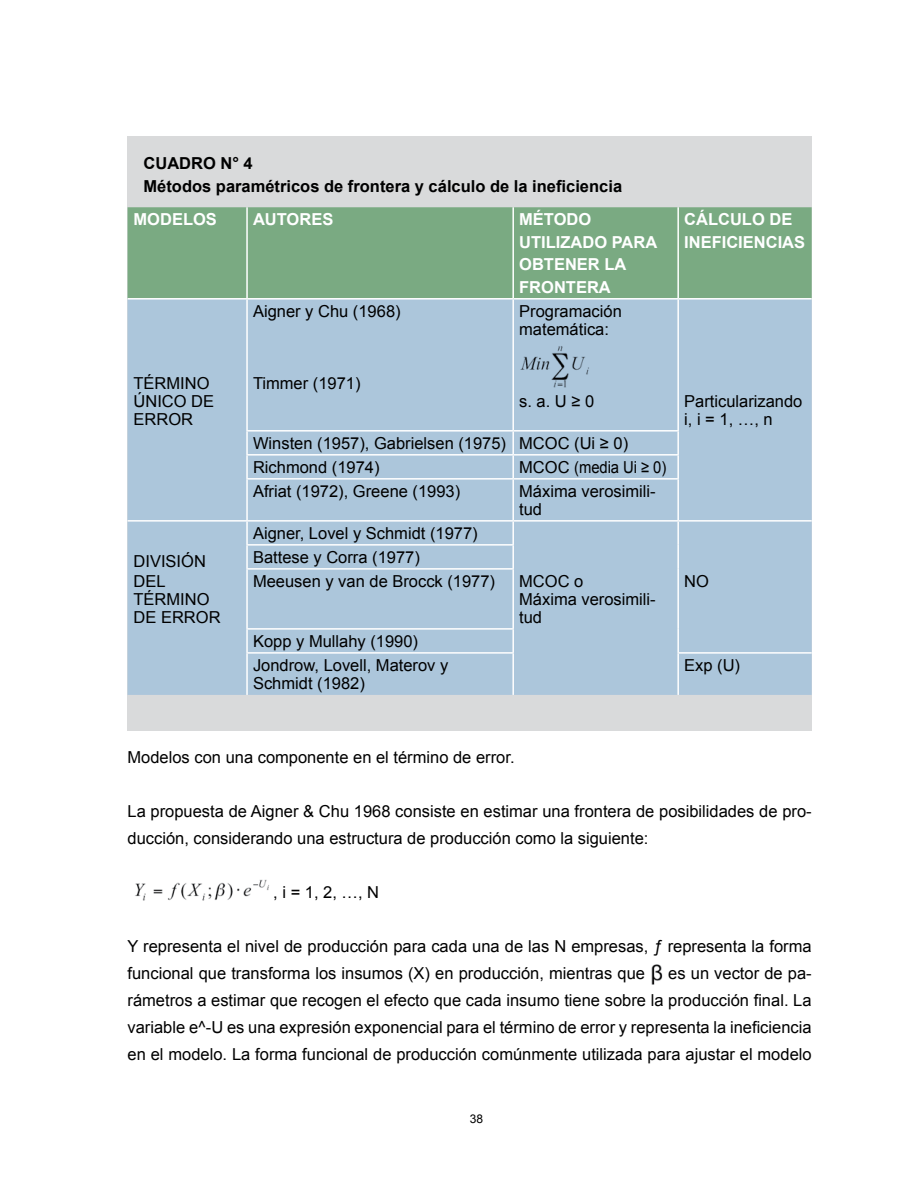
<style>
.page{position:relative;width:918px;height:1188px;background:#fff}
.page>*{position:absolute;margin:0;border:0;box-sizing:border-box;transform-origin:0 0}
.t1{font:16.5px/18px "Arial";color:#000}
.t2{font:700 16.5px/22.5px "Arial";color:#fff}
.t3{font:700 16.5px/22.5px "Arial";color:#000}
.t4{font:12px "Arial";color:#000}
</style>
<div class="page">
<div style="left:128px;top:136px;width:684px;height:594px;background:#d9dadb"></div>
<div style="left:128px;top:207px;width:684px;height:91px;background:#7aaa82"></div>
<div style="left:128px;top:300px;width:684px;height:395px;background:#acc6db"></div>
<hr style="left:128px;top:298px;width:119px;height:2px;background:#fff">
<hr style="left:247px;top:298px;width:266px;height:2px;background:#fff">
<hr style="left:513px;top:298px;width:165px;height:2px;background:#fff">
<hr style="left:678px;top:298px;width:134px;height:2px;background:#fff">
<hr style="left:246px;top:430px;width:267px;height:2px;background:#fff">
<hr style="left:246px;top:454px;width:267px;height:2px;background:#fff">
<hr style="left:246px;top:478px;width:267px;height:2px;background:#fff">
<hr style="left:128px;top:520px;width:119px;height:2px;background:#fff">
<hr style="left:246px;top:544px;width:268px;height:2px;background:#fff">
<hr style="left:246px;top:568px;width:268px;height:2px;background:#fff">
<hr style="left:246px;top:628px;width:268px;height:2px;background:#fff">
<hr style="left:246px;top:652px;width:268px;height:2px;background:#fff">
<hr style="left:677px;top:652px;width:135px;height:2px;background:#fff">
<hr style="left:513px;top:430px;width:166px;height:2px;background:#fff">
<hr style="left:513px;top:454px;width:166px;height:2px;background:#fff">
<hr style="left:513px;top:478px;width:166px;height:2px;background:#fff">
<hr style="left:513px;top:520px;width:165px;height:2px;background:#fff">
<hr style="left:247px;top:520px;width:266px;height:2px;background:#fff">
<hr style="left:678px;top:520px;width:134px;height:2px;background:#fff">
<hr style="left:246px;top:207px;width:2px;height:91px;background:#fff">
<hr style="left:246px;top:522px;width:2px;height:22px;background:#fff">
<hr style="left:246px;top:546px;width:2px;height:22px;background:#fff">
<hr style="left:246px;top:570px;width:2px;height:58px;background:#fff">
<hr style="left:246px;top:630px;width:2px;height:22px;background:#fff">
<hr style="left:246px;top:654px;width:2px;height:41px;background:#fff">
<hr style="left:246px;top:300px;width:2px;height:130px;background:#fff">
<hr style="left:246px;top:432px;width:2px;height:22px;background:#fff">
<hr style="left:246px;top:456px;width:2px;height:22px;background:#fff">
<hr style="left:246px;top:480px;width:2px;height:40px;background:#fff">
<hr style="left:512px;top:207px;width:2px;height:91px;background:#fff">
<hr style="left:677px;top:207px;width:2px;height:91px;background:#fff">
<hr style="left:677px;top:300px;width:2px;height:130px;background:#fff">
<hr style="left:677px;top:432px;width:2px;height:22px;background:#fff">
<hr style="left:677px;top:456px;width:2px;height:22px;background:#fff">
<hr style="left:677px;top:480px;width:2px;height:40px;background:#fff">
<hr style="left:512px;top:522px;width:2px;height:22px;background:#fff">
<hr style="left:677px;top:522px;width:2px;height:23px;background:#fff">
<hr style="left:512px;top:546px;width:2px;height:22px;background:#fff">
<hr style="left:677px;top:545px;width:2px;height:24px;background:#fff">
<hr style="left:512px;top:570px;width:2px;height:58px;background:#fff">
<hr style="left:677px;top:569px;width:2px;height:60px;background:#fff">
<hr style="left:512px;top:630px;width:2px;height:22px;background:#fff">
<hr style="left:677px;top:629px;width:2px;height:23px;background:#fff">
<hr style="left:512px;top:654px;width:2px;height:41px;background:#fff">
<hr style="left:677px;top:654px;width:2px;height:41px;background:#fff">
<hr style="left:512px;top:300px;width:2px;height:130px;background:#fff">
<hr style="left:512px;top:432px;width:2px;height:22px;background:#fff">
<hr style="left:512px;top:456px;width:2px;height:22px;background:#fff">
<hr style="left:512px;top:480px;width:2px;height:40px;background:#fff">
<img style="left:519px;top:339px;width:77px;height:51px">
<img style="left:135px;top:879px;width:134px;height:22px">
<img style="left:651px;top:964px;width:12px;height:21px">
<p class="t3" style="left:144px;top:152px;width:25px">CUADRO</p>
<p class="t3" style="left:144px;top:152px;width:480px;text-indent:77px">N° 4<br>MÉTODOS PARAMÉTRICOS DE FRONTERA Y CÁLCULO DE LA INEFICIENCIA</p>
<p class="t2" style="left:134px;top:208px;width:27px">MODELOS</p>
<p class="t2" style="left:253px;top:208px;width:24px">AUTORES</p>
<p class="t2" style="left:519px;top:208px;width:27px">MÉTODO<br>UTILI</p>
<p class="t2" style="left:560px;top:231px;width:24px">ZADO</p>
<p class="t2" style="left:612px;top:231px;width:13px">PARA</p>
<p class="t2" style="left:519px;top:253px;width:13px">OBTENER</p>
<p class="t2" style="left:604px;top:253px;width:12px">LA</p>
<p class="t2" style="left:519px;top:276px;width:13px">FRONTERA</p>
<p class="t1" style="left:253px;top:302px;width:149px">Aigner y Chu (1968)</p>
<p class="t1" style="left:519px;top:302px;width:104px">Programación matemática:</p>
<p class="t2" style="left:684px;top:208px;width:36px">CÁLCULO</p>
<p class="t2" style="left:769px;top:208px;width:12px">DE</p>
<p class="t2" style="left:684px;top:231px;width:11px">INEFICIENCIAS</p>
<p class="t1" style="left:134px;top:374px;width:33px">Término único</p>
<p class="t1" style="left:191px;top:392px;width:12px">de</p>
<p class="t1" style="left:134px;top:410px;width:13px">error</p>
<p class="t1" style="left:253px;top:374px;width:109px">Timmer (1971)</p>
<p class="t1" style="left:519px;top:392px;width:77px">s. a. U ≥ 0</p>
<p class="t1" style="left:684px;top:392px;width:120px">Particularizando i, i = 1, …, n</p>
<p class="t1" style="left:253px;top:431px;width:377px;line-height:24px">Winsten (1957), Gabrielsen (1975) MCOC (Ui ≥ 0)<br>Richmond (1974)</p>
<p class="t1" style="left:519px;top:458px;width:149px">MCOC (media Ui ≥ 0)</p>
<p class="t1" style="left:253px;top:482px;width:209px">Afriat (1972), Greene (1993)</p>
<p class="t1" style="left:519px;top:482px;width:138px">Máxima verosimili&shy;tud</p>
<p class="t1" style="left:253px;top:524px;width:226px">Aigner, Lovel y Schmidt (1977)</p>
<p class="t1" style="left:134px;top:553px;width:22px">División</p>
<p class="t1" style="left:253px;top:548px;width:168px">Battese y Corra (1977)</p>
<p class="t1" style="left:134px;top:572px;width:41px">del término de error</p>
<p class="t1" style="left:253px;top:572px;width:244px">Meeusen y van de Brocck (1977)</p>
<p class="t1" style="left:519px;top:572px;width:138px">MCOC o<br>Máxima verosimili&shy;tud</p>
<p class="t1" style="left:684px;top:572px;width:26px">NO</p>
<p class="t1" style="left:253px;top:629px;width:197px;line-height:24px">Kopp y Mullahy (1990)<br>Jondrow, Lovell, Materov y</p>
<p class="t1" style="left:253px;top:674px;width:113px">Schmidt (1982)</p>
<p class="t1" style="left:684px;top:656px;width:57px">Exp (U)</p>
<p class="t1" style="left:128px;top:749px;width:389px">Modelos con una componente en el término de error.</p>
<p class="t1" style="left:128px;top:798px;width:686px;line-height:27px">La propuesta de Aigner &amp; Chu 1968 consiste en estimar una frontera de posibilidades de pro&shy;ducción, considerando una estructura de producción como la siguiente:</p>
<p class="t1" style="left:273px;top:884px;width:107px">, i = 1, 2, …, N</p>
<p class="t1" style="left:128px;top:933px;width:686px;line-height:27px">Y representa el nivel de producción para cada una de las N empresas, ƒ representa la forma funcional que transforma los insumos (X) en producción, mientras que</p>
<p class="t1" style="left:128px;top:960px;width:686px;line-height:27px;text-align:justify;text-indent:541px">es un vector de pa&shy;rámetros a estimar que recogen el efecto que cada insumo tiene sobre la producción final. La variable e^-U es una expresión exponencial para el término de error y representa la ineficiencia en el modelo. La forma funcional de producción comúnmente utilizada para ajustar el modelo</p>
<p class="t4" style="left:470px;top:1112px;width:15px">38</p>
</div>
